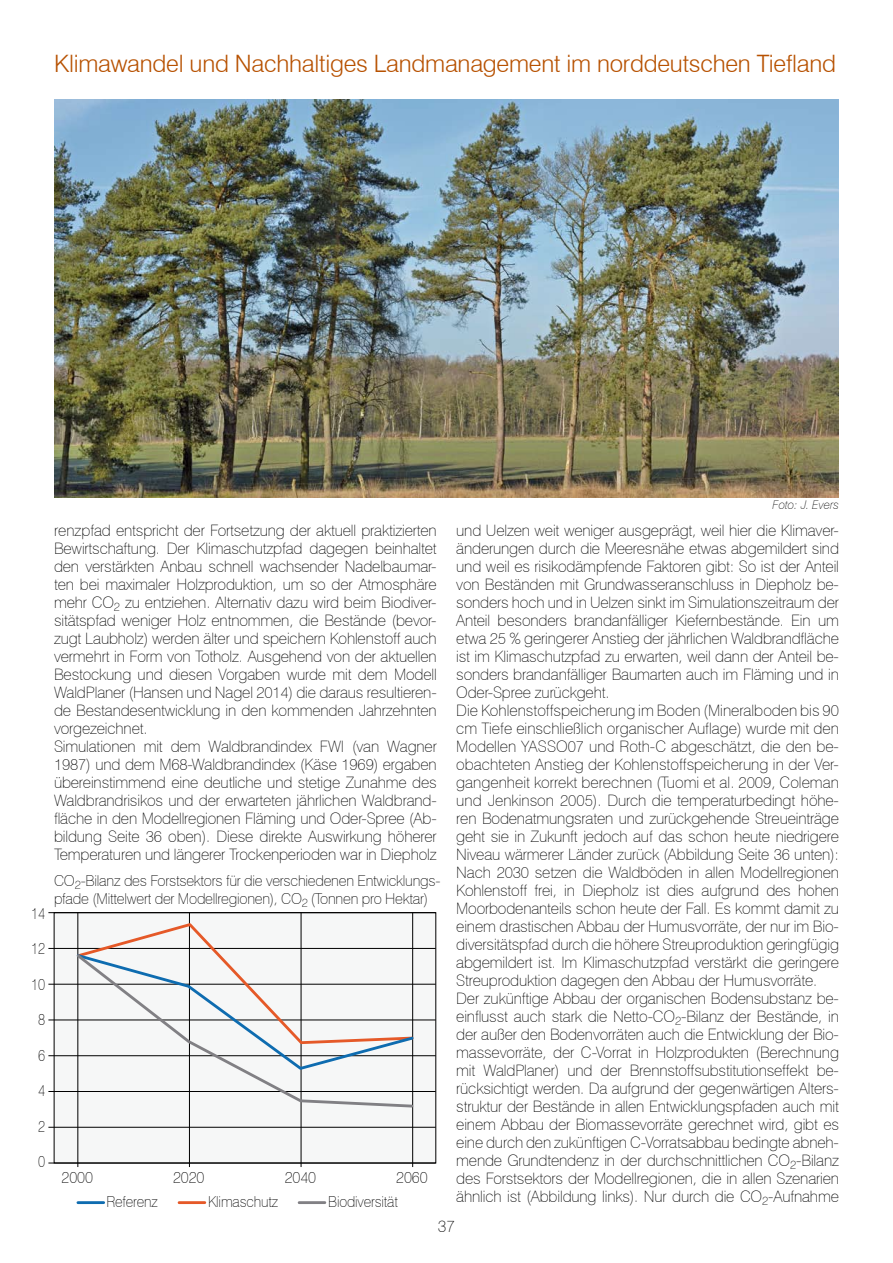
<style>
.page{position:relative;width:893px;height:1263px;background:#fff}
.page>*{position:absolute;margin:0;border:0;box-sizing:border-box;transform-origin:0 0}
.t1{font:300 24px "Swiss 721 BT";letter-spacing:-.01em;color:#b75100}
.t2{font:100 16.5px "Swiss 721 BT";color:#000}
.t3{font:100 16.05px "Swiss 721 BT";letter-spacing:-.01em;color:#000;scale:.95 1}
.t4{font:100 16.05px "Swiss 721 BT";letter-spacing:-.01em;color:#000;scale:.85 1}
.t5{font:100 15.75px/18px "Swiss 721 BT";letter-spacing:-.01em;color:#000}
.t6{font:100 15.15px "Swiss 721 BT";letter-spacing:-.01em;color:#000;scale:.95 1}
.t7{font:100 15px/18px "Swiss 721 BT";letter-spacing:-.015em;color:#000}
.t8{font:italic 100 12px "Swiss 721 BT";color:#000}
</style>
<div class="page">
<div style="left:54px;top:913px;width:382px;height:250px;background:#f6f7f7"></div>
<hr style="left:48px;top:912px;width:388px;height:1px;background:#000">
<hr style="left:48px;top:948px;width:388px;height:1px;background:#000">
<hr style="left:48px;top:984px;width:388px;height:1px;background:#000">
<hr style="left:48px;top:1020px;width:388px;height:1px;background:#000">
<hr style="left:48px;top:1055px;width:388px;height:1px;background:#000">
<hr style="left:48px;top:1091px;width:388px;height:1px;background:#000">
<hr style="left:48px;top:1127px;width:388px;height:1px;background:#000">
<hr style="left:48px;top:1163px;width:388px;height:1px;background:#000">
<hr style="left:78px;top:913px;width:1px;height:254px;background:#000">
<hr style="left:301px;top:913px;width:1px;height:254px;background:#000">
<hr style="left:189px;top:913px;width:1px;height:254px;background:#000">
<hr style="left:412px;top:913px;width:1px;height:254px;background:#000">
<hr style="left:179px;top:1201px;width:26px;height:3px;background:#e55928">
<hr style="left:78px;top:1201px;width:26px;height:3px;background:#0e6cb0">
<hr style="left:299px;top:1201px;width:26px;height:3px;background:#818084">
<svg style="left:75px;top:921px;width:341px;height:136px"></svg>
<svg style="left:74px;top:952px;width:341px;height:157px"></svg>
<img style="left:54px;top:99px;width:785px;height:398px">
<h1 class="t1" style="left:54px;top:49px;width:784px">Klimawandel und Nachhaltiges Landmanagement im norddeutschen Tiefland</h1>
<p class="t4" style="left:31px;top:903px;width:18px">14</p>
<p class="t4" style="left:31px;top:939px;width:18px">12</p>
<p class="t4" style="left:31px;top:974px;width:18px">10</p>
<p class="t4" style="left:38px;top:1010px;width:10px">8</p>
<p class="t4" style="left:38px;top:1045px;width:10px">6</p>
<p class="t4" style="left:38px;top:1081px;width:10px">4</p>
<p class="t4" style="left:38px;top:1116px;width:10px">2</p>
<p class="t4" style="left:38px;top:1152px;width:10px">0</p>
<p class="t5" style="left:54px;top:521px;width:384px">renzpfad entspricht der Fortsetzung der aktuell praktizierten Bewirtschaftung. Der Klimaschutzpfad dagegen beinhaltet den verstärkten Anbau schnell wachsender Nadelbaumar&shy;ten bei maximaler Holzproduktion, um so der Atmosphäre mehr CO<sub>2</sub> zu entziehen. Alternativ dazu wird beim Biodiver&shy;sitätspfad weniger Holz entnommen, die Bestände (bevor&shy;zugt Laubholz) werden älter und speichern Kohlenstoff auch vermehrt in Form von Totholz. Ausgehend von der aktuellen Bestockung und diesen Vorgaben wurde mit dem Modell WaldPlaner (Hansen und Nagel 2014) die daraus resultieren&shy;de Bestandesentwicklung in den kommenden Jahrzehnten vorgezeichnet.<br>Simulationen mit dem Waldbrandindex FWI (van Wagner 1987) und dem M68-Waldbrandindex (Käse 1969) ergaben übereinstimmend eine deutliche und stetige Zunahme des Waldbrandrisikos und der erwarteten jährlichen Waldbrand&shy;fläche in den Modellregionen Fläming und Oder-Spree (Ab&shy;bildung Seite 36 oben). Diese direkte Auswirkung höherer Temperaturen und längerer Trockenperioden war in Diepholz</p>
<p class="t7" style="left:54px;top:871px;width:388px">CO<sub>2</sub>-Bilanz des Forstsektors für die verschiedenen Entwicklungs&shy;pfade (Mittelwert der Modellregionen), CO<sub>2</sub> (Tonnen pro Hektar)</p>
<p class="t3" style="left:62px;top:1168px;width:35px">2000</p>
<p class="t3" style="left:173px;top:1168px;width:35px">2020</p>
<p class="t3" style="left:285px;top:1168px;width:35px">2040</p>
<p class="t3" style="left:396px;top:1168px;width:35px">2060</p>
<p class="t6" style="left:106px;top:1193px;width:56px">Referenz</p>
<p class="t6" style="left:208px;top:1193px;width:75px">Klimaschutz</p>
<p class="t6" style="left:328px;top:1193px;width:75px">Biodiversität</p>
<p class="t8" style="left:772px;top:497px;width:68px">Foto: J. Evers</p>
<p class="t5" style="left:456px;top:521px;width:384px">und Uelzen weit weniger ausgeprägt, weil hier die Klimaver&shy;änderungen durch die Meeresnähe etwas abgemildert sind und weil es risikodämpfende Faktoren gibt: So ist der Anteil von Beständen mit Grundwasseranschluss in Diepholz be&shy;sonders hoch und in Uelzen sinkt im Simulationszeitraum der Anteil besonders brandanfälliger Kiefernbestände. Ein um etwa 25 % geringerer Anstieg der jährlichen Waldbrandfläche ist im Klimaschutzpfad zu erwarten, weil dann der Anteil be&shy;sonders brandanfälliger Baumarten auch im Fläming und in Oder-Spree zurückgeht.<br>Die Kohlenstoffspeicherung im Boden (Mineralboden bis 90 cm Tiefe einschließlich organischer Auflage) wurde mit den Modellen YASSO07 und Roth-C abgeschätzt, die den be&shy;obachteten Anstieg der Kohlenstoffspeicherung in der Ver&shy;gangenheit korrekt berechnen (Tuomi et al. 2009, Coleman und Jenkinson 2005). Durch die temperaturbedingt höhe&shy;ren Bodenatmungsraten und zurückgehende Streueinträge geht sie in Zukunft jedoch auf das schon heute niedrigere Niveau wärmerer Länder zurück (Abbildung Seite 36 unten):<br>Nach 2030 setzen die Waldböden in allen Modellregionen Kohlenstoff frei, in Diepholz ist dies aufgrund des hohen Moorbodenanteils schon heute der Fall. Es kommt damit zu einem drastischen Abbau der Humusvorräte, der nur im Bio&shy;diversitätspfad durch die höhere Streuproduktion geringfügig abgemildert ist. Im Klimaschutzpfad verstärkt die geringere Streuproduktion dagegen den Abbau der Humusvorräte.<br>Der zukünftige Abbau der organischen Bodensubstanz be&shy;einflusst auch stark die Netto-CO<sub>2</sub>-Bilanz der Bestände, in der außer den Bodenvorräten auch die Entwicklung der Bio&shy;massevorräte, der C-Vorrat in Holzprodukten (Berechnung mit WaldPlaner) und der Brennstoffsubstitutionseffekt be&shy;rücksichtigt werden. Da aufgrund der gegenwärtigen Alters&shy;struktur der Bestände in allen Entwicklungspfaden auch mit einem Abbau der Biomassevorräte gerechnet wird, gibt es eine durch den zukünftigen C-Vorratsabbau bedingte abneh&shy;mende Grundtendenz in der durchschnittlichen CO<sub>2</sub>-Bilanz des Forstsektors der Modellregionen, die in allen Szenarien ähnlich ist (Abbildung links). Nur durch die CO<sub>2</sub>-Aufnahme</p>
<p class="t2" style="left:438px;top:1216px;width:19px">37</p>
</div>
